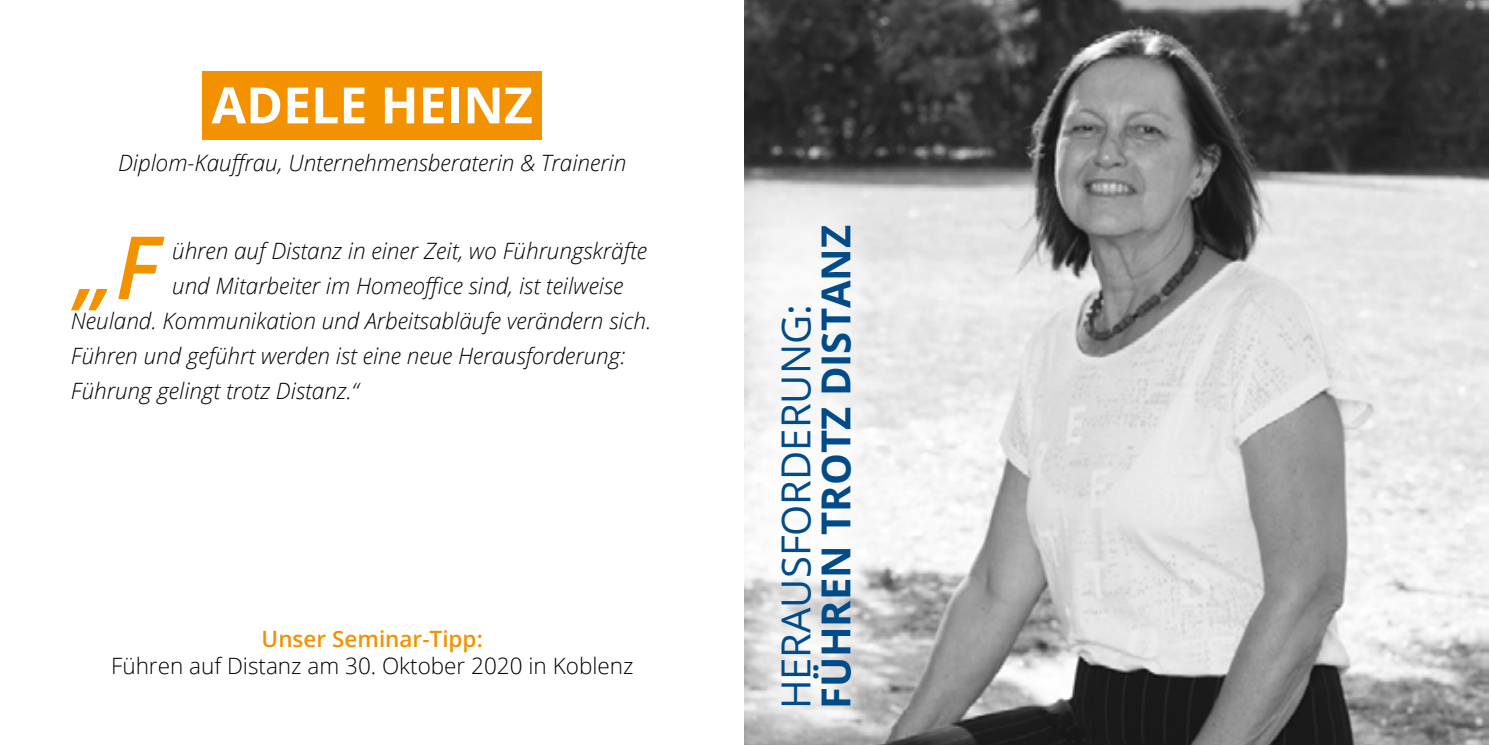
<style>
.page{position:relative;width:1489px;height:745px;background:#fff}
.page>*{position:absolute;margin:0;border:0;box-sizing:border-box;transform-origin:0 0}
.t1{font:italic 600 87.25px "Open Sans";color:#f39200}
.t2{font:700 50px "Open Sans";color:#fff}
.t3{font:700 40px "Open Sans";color:#004b88}
.t4{font:40px "Open Sans";color:#004b88}
.t5{font:italic 300 22.5px "Open Sans";color:#000}
.t6{font:300 22.5px "Open Sans";color:#000}
.t7{font:600 22.5px "Open Sans";color:#f39200}
</style>
<div class="page">
<img style="left:744px;top:0;width:744px;height:744px">
<div style="left:202px;top:71px;width:340px;height:68px;background:#f39200"></div>
<svg style="left:744px;top:192px;width:122px;height:552px;fill:#f4f4f4"></svg>
<h2 class="t2" style="left:211px;top:70px;width:323px">ADELE HEINZ</h2>
<p class="t5" style="left:118px;top:147px;width:510px">Diplom-Kauffrau, Unternehmensberaterin &amp; Trainerin</p>
<h1 class="t1" style="left:75px;top:207px;width:85px">„F</h1>
<p class="t5" style="left:172px;top:235px;width:476px">ühren auf Distanz in einer Zeit, wo Führungskräfte</p>
<p class="t5" style="left:172px;top:270px;width:452px">und Mitarbeiter im Homeoffice sind, ist teilweise</p>
<p class="t5" style="left:71px;top:305px;width:582px">Neuland. Kommunikation und Arbeitsabläufe verändern sich.</p>
<p class="t5" style="left:71px;top:340px;width:556px">Führen und geführt werden ist eine neue Herausforderung:</p>
<p class="t5" style="left:71px;top:375px;width:289px">Führung gelingt trotz Distanz.“</p>
<p class="t7" style="left:262px;top:623px;width:223px">Unser Seminar-Tipp:</p>
<p class="t6" style="left:111px;top:650px;width:524px">Führen auf Distanz am 30. Oktober 2020 in Koblenz</p>
<h3 class="t3" style="left:807px;top:709px;width:485px;rotate:-90deg">FÜHREN TROTZ DISTANZ</h3>
<h3 class="t4" style="left:768px;top:709px;width:406px;rotate:-90deg">HERAUSFORDERUNG:</h3>
</div>
